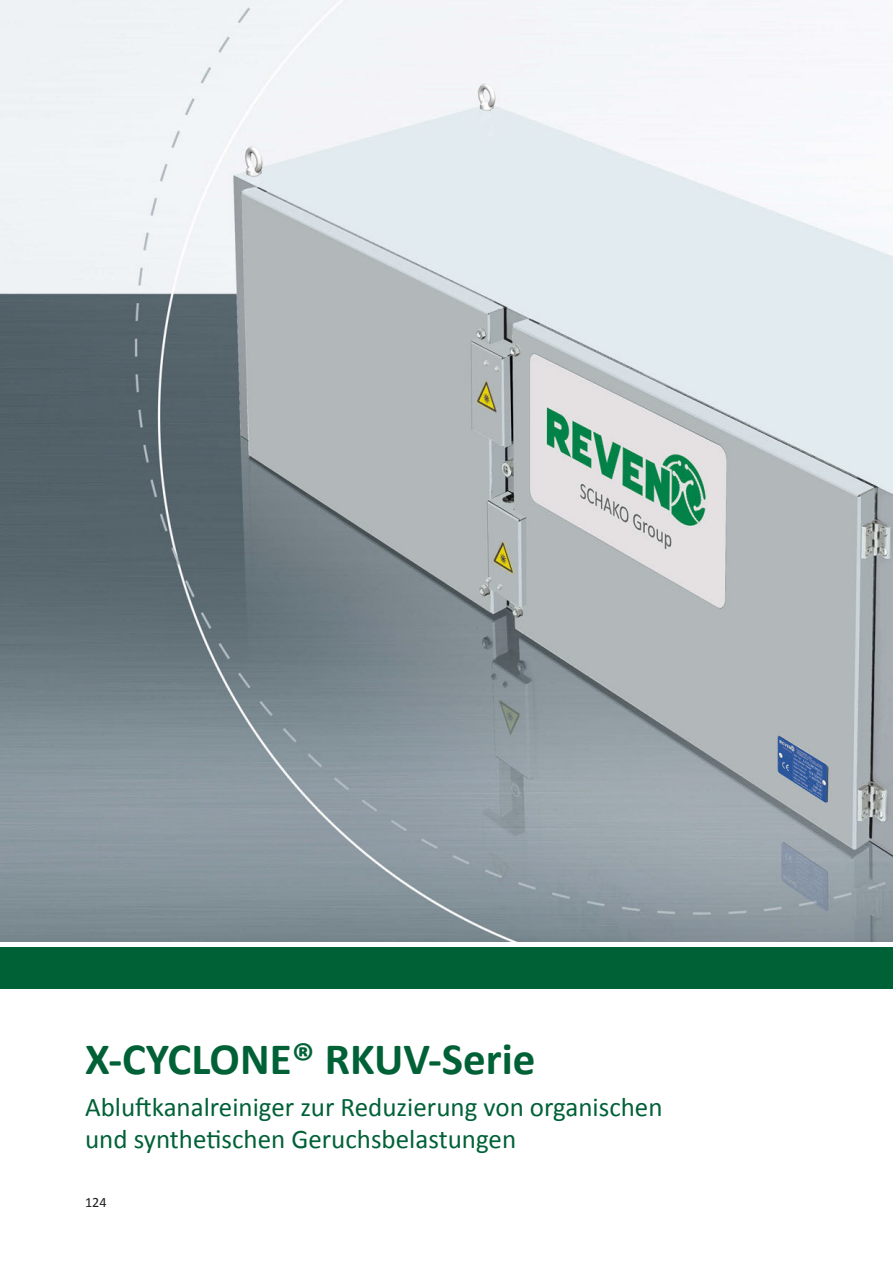
<style>
.page{position:relative;width:893px;height:1263px;background:#fff}
.page>*{position:absolute;margin:0;border:0;box-sizing:border-box;transform-origin:0 0}
.t1{font:700 45px "Calibri";color:#006137}
.t2{font:27px/32px "Calibri";color:#006137}
.t3{font:14.25px "Calibri";color:#231f20}
</style>
<div class="page">
<img style="left:0;top:0;width:893px;height:942px">
<div style="left:0;top:946px;width:893px;height:43px;background:#006137"></div>
<div style="left:0;top:942px;width:893px;height:5px;background:#fff"></div>
<h1 class="t1" style="left:85px;top:1037px;width:452px">X-CYCLONE® RKUV-Serie</h1>
<p class="t2" style="left:85px;top:1090px;width:579px">Abluftkanalreiniger zur Reduzierung von organischen und synthetischen Geruchsbelastungen</p>
<p class="t3" style="left:85px;top:1193px;width:23px">124</p>
</div>
